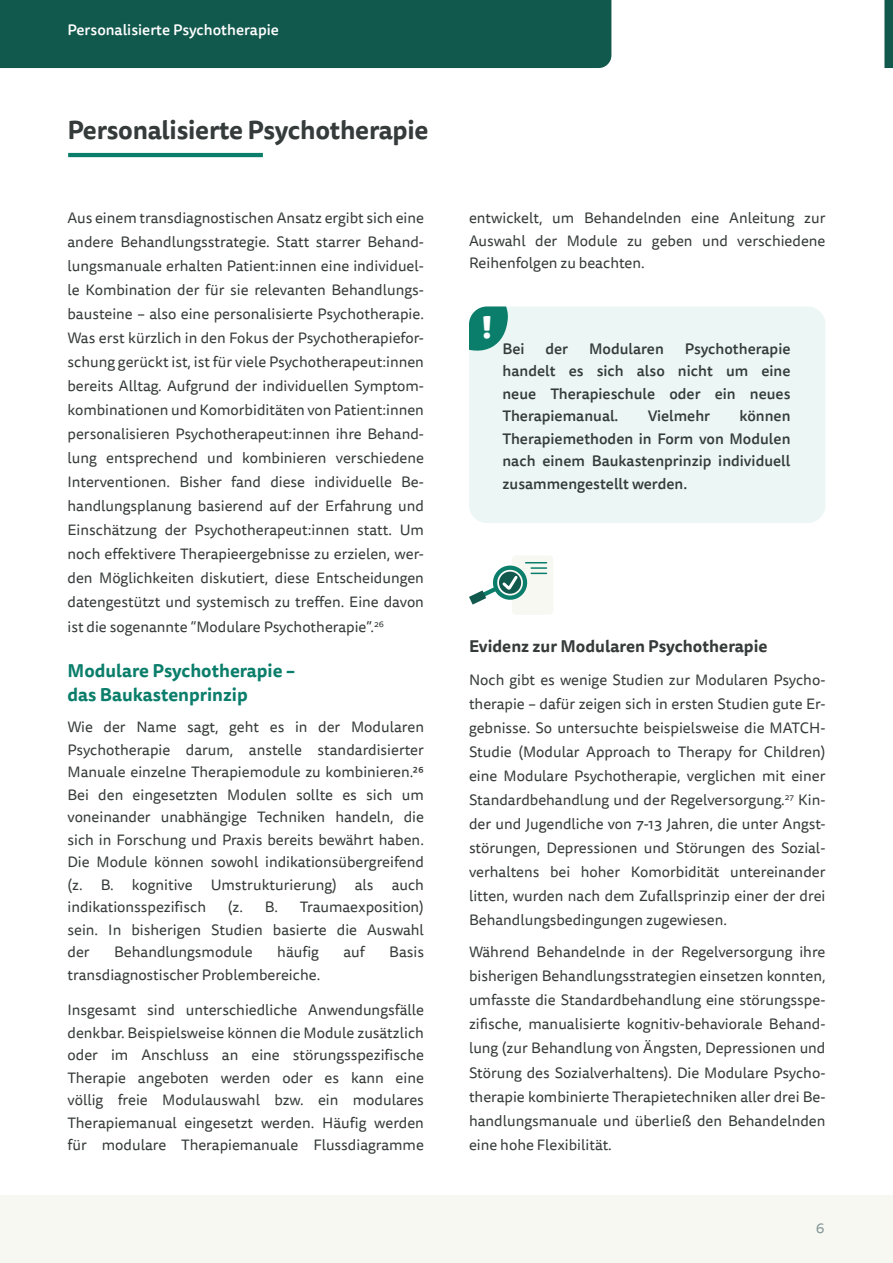
<style>
.page{position:relative;width:893px;height:1263px;background:#fff}
.page>*{position:absolute;margin:0;border:0;box-sizing:border-box;transform-origin:0 0}
.t1{font:900 30px "Tisa Sans Pro";color:#fff}
.t2{font:700 25.5px "Tisa Sans Pro";letter-spacing:-.01em;color:#353b3a}
.t3{font:700 18px/24px "Tisa Sans Pro";color:#0a7e6b}
.t4{font:700 16.5px "Tisa Sans Pro";color:#353b3a}
.t5{font:15px/24px "Tisa Sans Pro";color:#353b3a;text-align:justify}
.t6{font:500 15px/22.5px "Tisa Sans Pro";color:#353b3a;text-align:justify}
.t7{font:500 15px "Tisa Sans Pro";color:#fff}
.t8{font:15px "Tisa Sans Pro";color:#869a9a}
</style>
<div class="page">
<div style="left:0;top:1195px;width:893px;height:68px;background:#f8f8f3"></div>
<div style="left:0;top:0;width:611px;height:68px;background:#11584d"></div>
<hr style="left:68px;top:153px;width:195px;height:4px;background:#0a7e6b">
<svg style="left:884px;top:0;width:9px;height:68px"></svg>
<div style="left:512px;top:555px;width:41px;height:60px;background:#f8f8f3;border-radius:4px"></div>
<svg style="left:469px;top:562px;width:77px;height:43px"></svg>
<div style="left:469px;top:306px;width:356px;height:217px;background:#ebf6f5;border-radius:18px"></div>
<svg style="left:469px;top:306px;width:39px;height:45px"></svg>
<p class="t7" style="left:68px;top:19px;width:213px">Personalisierte Psychotherapie</p>
<p class="t2" style="left:68px;top:111px;width:363px">Personalisierte Psychotherapie</p>
<p class="t5" style="left:68px;top:207px;width:358px">Aus einem transdiagnostischen Ansatz ergibt sich eine andere Behandlungsstrategie. Statt starrer Behand&shy;lungsmanuale erhalten Patient:innen eine individuel&shy;le Kombination der für sie relevanten Behandlungs&shy;bausteine – also eine personalisierte Psychotherapie.<br>Was erst kürzlich in den Fokus der Psychotherapiefor&shy;schung gerückt ist, ist für viele Psychotherapeut:innen bereits Alltag. Aufgrund der individuellen Symptom&shy;kombinationen und Komorbiditäten von Patient:innen personalisieren Psychotherapeut:innen ihre Behand&shy;lung entsprechend und kombinieren verschiedene Interventionen. Bisher fand diese individuelle Be&shy;handlungsplanung basierend auf der Erfahrung und Einschätzung der Psychotherapeut:innen statt. Um noch effektivere Therapieergebnisse zu erzielen, wer&shy;den Möglichkeiten diskutiert, diese Entscheidungen datengestützt und systemisch zu treffen. Eine davon ist die sogenannte “Modulare Psychotherapie”.<sup>26</sup></p>
<p class="t3" style="left:68px;top:659px;width:229px">Modulare Psychotherapie – das Baukastenprinzip</p>
<p class="t5" style="left:68px;top:716px;width:358px;line-height:22.5px">Wie der Name sagt, geht es in der Modularen Psychotherapie darum, anstelle standardisierter Manuale einzelne Therapiemodule zu kombinieren.26<br>Bei den eingesetzten Modulen sollte es sich um voneinander unabhängige Techniken handeln, die sich in Forschung und Praxis bereits bewährt haben.<br>Die Module können sowohl indikationsübergreifend (z. B. kognitive Umstrukturierung) als auch indikationsspezifisch</p>
<p class="t5" style="left:68px;top:896px;width:358px;line-height:22.5px;text-indent:232px">Traumaexposition) sein. In bisherigen Studien basierte die Auswahl der</p>
<p class="t5" style="left:228px;top:895px;width:52px">(z. B.</p>
<p class="t5" style="left:114px;top:940px;width:140px">Behandlungsmodule</p>
<p class="t5" style="left:277px;top:940px;width:43px">häufig</p>
<p class="t5" style="left:343px;top:940px;width:23px">auf</p>
<p class="t5" style="left:389px;top:940px;width:36px">Basis</p>
<p class="t5" style="left:68px;top:963px;width:254px">transdiagnostischer Problembereiche.</p>
<p class="t5" style="left:68px;top:999px;width:358px;line-height:22.5px">Insgesamt sind unterschiedliche Anwendungsfälle denkbar. Beispielsweise können die Module zusätzlich oder im Anschluss an eine störungsspezifische Therapie angeboten werden oder es kann eine völlig freie Modulauswahl bzw. ein modulares Therapiemanual eingesetzt werden. Häufig werden für modulare Therapiemanuale Flussdiagramme</p>
<p class="t5" style="left:469px;top:207px;width:358px;line-height:22.5px">entwickelt, um Behandelnden eine Anleitung zur Auswahl der Module zu geben und verschiedene Reihenfolgen zu beachten.</p>
<p class="t1" style="left:482px;top:303px;width:12px">!</p>
<p class="t6" style="left:502px;top:338px;width:290px;text-indent:182px">Psychotherapie handelt es sich also nicht um eine neue Therapieschule oder ein neues Therapiemanual.</p>
<p class="t6" style="left:502px;top:338px;width:24px">Bei</p>
<p class="t6" style="left:545px;top:338px;width:24px">der</p>
<p class="t6" style="left:589px;top:338px;width:76px">Modularen</p>
<p class="t6" style="left:502px;top:405px;width:289px;text-indent:237px">können Therapiemethoden in Form von Modulen nach einem Baukastenprinzip individuell zusammengestellt werden.</p>
<p class="t6" style="left:648px;top:405px;width:64px">Vielmehr</p>
<p class="t4" style="left:469px;top:634px;width:300px">Evidenz zur Modularen Psychotherapie</p>
<p class="t5" style="left:469px;top:668px;width:358px">Noch gibt es wenige Studien zur Modularen Psycho&shy;therapie – dafür zeigen sich in ersten Studien gute Er&shy;gebnisse. So untersuchte beispielsweise die MATCH-Studie (Modular Approach to Therapy for Children) eine Modulare Psychotherapie, verglichen mit einer Standardbehandlung und der Regelversorgung.<sup>27</sup> Kin&shy;der und Jugendliche von 7-13 Jahren, die unter Angst&shy;störungen, Depressionen und Störungen des Sozial&shy;verhaltens bei hoher Komorbidität untereinander litten, wurden nach dem Zufallsprinzip einer der drei Behandlungsbedingungen zugewiesen.</p>
<p class="t5" style="left:469px;top:941px;width:358px">Während Behandelnde in der Regelversorgung ihre bisherigen Behandlungsstrategien einsetzen konnten, umfasste die Standardbehandlung eine störungsspe&shy;zifische, manualisierte kognitiv-behaviorale Behand&shy;lung (zur Behandlung von Ängsten, Depressionen und Störung des Sozialverhaltens). Die Modulare Psycho&shy;therapie kombinierte Therapietechniken aller drei Be&shy;handlungsmanuale und überließ den Behandelnden eine hohe Flexibilität.</p>
<p class="t8" style="left:816px;top:1218px;width:10px">6</p>
</div>
